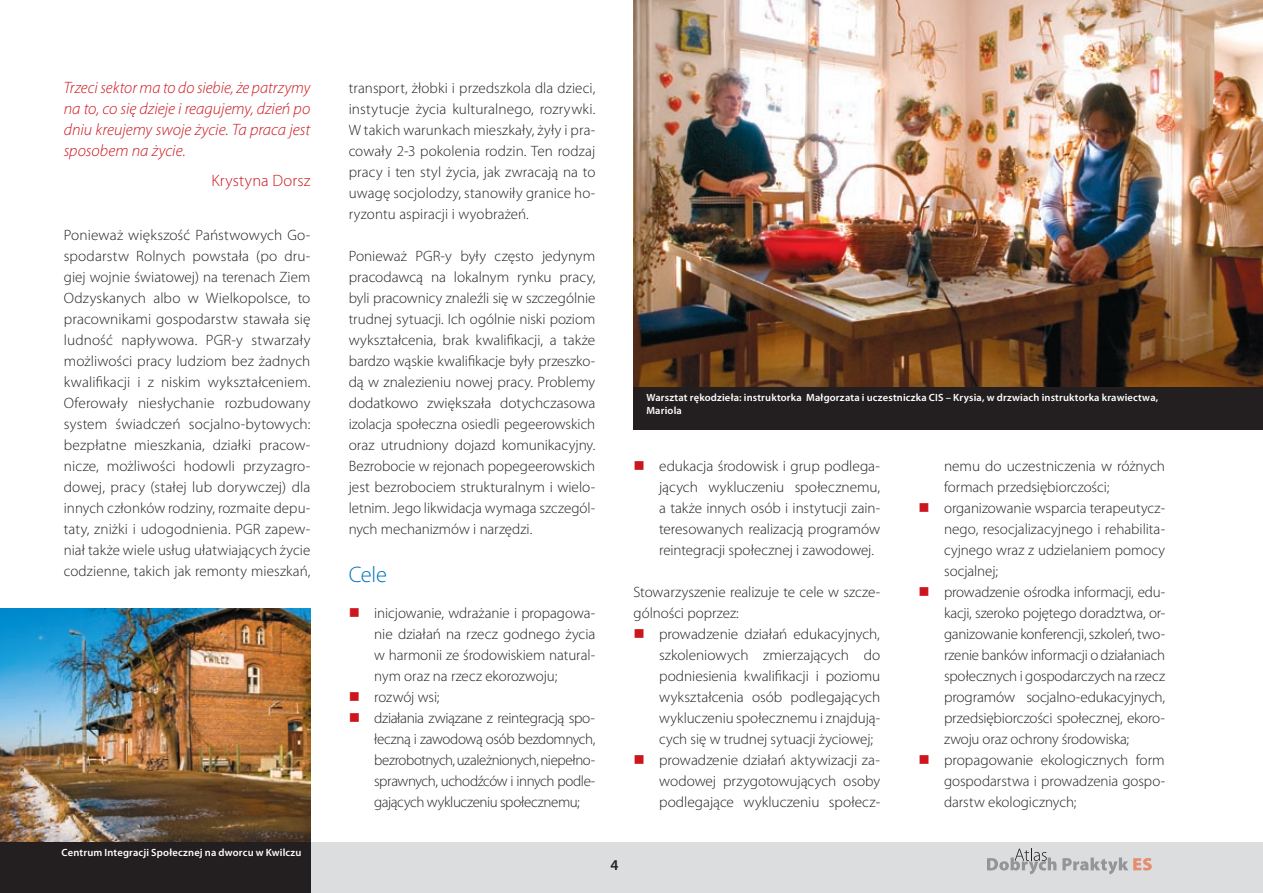
<style>
.page{position:relative;width:1263px;height:893px;background:#fff}
.page>*{position:absolute;margin:0;border:0;box-sizing:border-box;transform-origin:0 0}
.t1{font:300 22.5px "Myriad Pro";color:#0072bc}
.t2{font:italic 300 16.5px/21px "Myriad Pro";color:#cd151d;text-align:justify}
.t3{font:300 16.5px "Myriad Pro";letter-spacing:.015em;color:#cd151d}
.t4{font:300 15px/21px "Myriad Pro";color:#231f20;text-align:justify}
.t5{font:600 10.5px/12.6px "Myriad Pro";letter-spacing:.015em;color:#fff}
.s1{color:#cd151d}
</style>
<div class="page">
<div style="left:310px;top:842px;width:953px;height:51px;background:#dcdddf"></div>
<svg style="left:987px;top:848px;width:69px;height:26px"></svg>
<svg style="left:1062px;top:857px;width:90px;height:17px"></svg>
<img style="left:634px;top:0;width:629px;height:387px">
<img style="left:0;top:609px;width:310px;height:233px">
<div style="left:0;top:842px;width:310px;height:51px;background:#231f20"></div>
<div style="left:634px;top:387px;width:629px;height:42px;background:#231f20"></div>
<p class="t2" style="left:64px;top:77px;width:248px">Trzeci sektor ma to do siebie, że patrzymy na to, co się dzieje i reagujemy, dzień po dniu kreujemy swoje życie. Ta praca jest sposobem na życie.</p>
<p class="t3" style="left:211px;top:170px;width:101px">Krystyna Dorsz</p>
<p class="t4" style="left:64px;top:225px;width:248px">Ponieważ większość Państwowych Go&shy;spodarstw Rolnych powstała (po dru&shy;giej wojnie światowej) na terenach Ziem Odzyskanych albo w Wielkopolsce, to pracownikami gospodarstw stawała się ludność napływowa. PGR-y stwarzały możliwości pracy ludziom bez żadnych kwalifikacji i z niskim wykształceniem.<br>Oferowały niesłychanie rozbudowany system świadczeń socjalno-bytowych: bezpłatne mieszkania, działki pracow&shy;nicze, możliwości hodowli przyzagro&shy;dowej, pracy (stałej lub dorywczej) dla innych członków rodziny, rozmaite depu&shy;taty, zniżki i udogodnienia. PGR zapew&shy;niał także wiele usług ułatwiających życie codzienne, takich jak remonty mieszkań,</p>
<p class="t5" style="left:62px;top:846px;width:241px">Centrum Integracji Społecznej na dworcu w Kwilczu</p>
<p class="t4" style="left:349px;top:78px;width:248px">transport, żłobki i przedszkola dla dzieci, instytucje życia kulturalnego, rozrywki.<br>W takich warunkach mieszkały, żyły i pra&shy;cowały 2-3 pokolenia rodzin. Ten rodzaj pracy i ten styl życia, jak zwracają na to uwagę socjolodzy, stanowiły granice ho&shy;ryzontu aspiracji i wyobrażeń.</p>
<p class="t4" style="left:349px;top:246px;width:248px">Ponieważ PGR-y były często jedynym pracodawcą na lokalnym rynku pracy, byli pracownicy znaleźli się w szczególnie trudnej sytuacji. Ich ogólnie niski poziom wykształcenia, brak kwalifikacji, a także bardzo wąskie kwalifikacje były przeszko&shy;dą w znalezieniu nowej pracy. Problemy dodatkowo zwiększała dotychczasowa izolacja społeczna osiedli pegeerowskich oraz utrudniony dojazd komunikacyjny.<br>Bezrobocie w rejonach popegeerowskich jest bezrobociem strukturalnym i wielo&shy;letnim. Jego likwidacja wymaga szczegól&shy;nych mechanizmów i narzędzi.</p>
<h1 class="t1" style="left:349px;top:561px;width:40px">Cele</h1>
<p class="t4" style="left:374px;top:603px;width:223px;text-indent:-26px"><span class="s1">■</span> inicjowanie, wdrażanie i propagowa&shy;nie działań na rzecz godnego życia w harmonii ze środowiskiem natural&shy;nym oraz na rzecz ekorozwoju;</p>
<p class="t4" style="left:349px;top:687px;width:92px"><span class="s1">■</span> rozwój wsi;</p>
<p class="t4" style="left:374px;top:708px;width:223px;text-indent:-26px"><span class="s1">■</span> działania związane z reintegracją spo&shy;łeczną i zawodową osób bezdomnych, bezrobotnych, uzależnionych, niepełno&shy;sprawnych, uchodźców i innych podle&shy;gających wykluczeniu społecznemu;</p>
<p class="t5" style="left:646px;top:391px;width:513px">Warsztat rękodzieła: instruktorka Małgorzata i uczestniczka CIS – Krysia, w drzwiach instruktorka krawiectwa,<br>Mariola</p>
<p class="t4" style="left:659px;top:456px;width:223px;text-indent:-26px"><span class="s1">■</span> edukacja środowisk i grup podlega&shy;jących wykluczeniu społecznemu, a także innych osób i instytucji zain&shy;teresowanych realizacją programów reintegracji społecznej i zawodowej.</p>
<p class="t4" style="left:634px;top:582px;width:248px">Stowarzyszenie realizuje te cele w szcze&shy;gólności poprzez:</p>
<p class="t4" style="left:659px;top:624px;width:223px;text-indent:-26px"><span class="s1">■</span> prowadzenie działań edukacyjnych, szkoleniowych zmierzających do podniesienia kwalifikacji i poziomu wykształcenia osób podlegających wykluczeniu społecznemu i znajdują&shy;cych się w trudnej sytuacji życiowej;</p>
<p class="t4" style="left:659px;top:750px;width:223px;text-indent:-26px"><span class="s1">■</span> prowadzenie działań aktywizacji za&shy;wodowej przygotowujących osoby podlegające wykluczeniu społecz-</p>
<p class="t4" style="left:944px;top:456px;width:223px">nemu do uczestniczenia w różnych formach przedsiębiorczości;</p>
<p class="t4" style="left:944px;top:498px;width:223px;text-indent:-26px"><span class="s1">■</span> organizowanie wsparcia terapeutycz&shy;nego, resocjalizacyjnego i rehabilita&shy;cyjnego wraz z udzielaniem pomocy socjalnej;</p>
<p class="t4" style="left:944px;top:582px;width:223px;text-indent:-26px"><span class="s1">■</span> prowadzenie ośrodka informacji, edu&shy;kacji, szeroko pojętego doradztwa, or&shy;ganizowanie konferencji, szkoleń, two&shy;rzenie banków informacji o działaniach społecznych i gospodarczych na rzecz programów socjalno-edukacyjnych, przedsiębiorczości społecznej, ekoro&shy;zwoju oraz ochrony środowiska;</p>
<p class="t4" style="left:944px;top:750px;width:223px;text-indent:-26px"><span class="s1">■</span> propagowanie ekologicznych form gospodarstwa i prowadzenia gospo&shy;darstw ekologicznych;</p>
</div>
